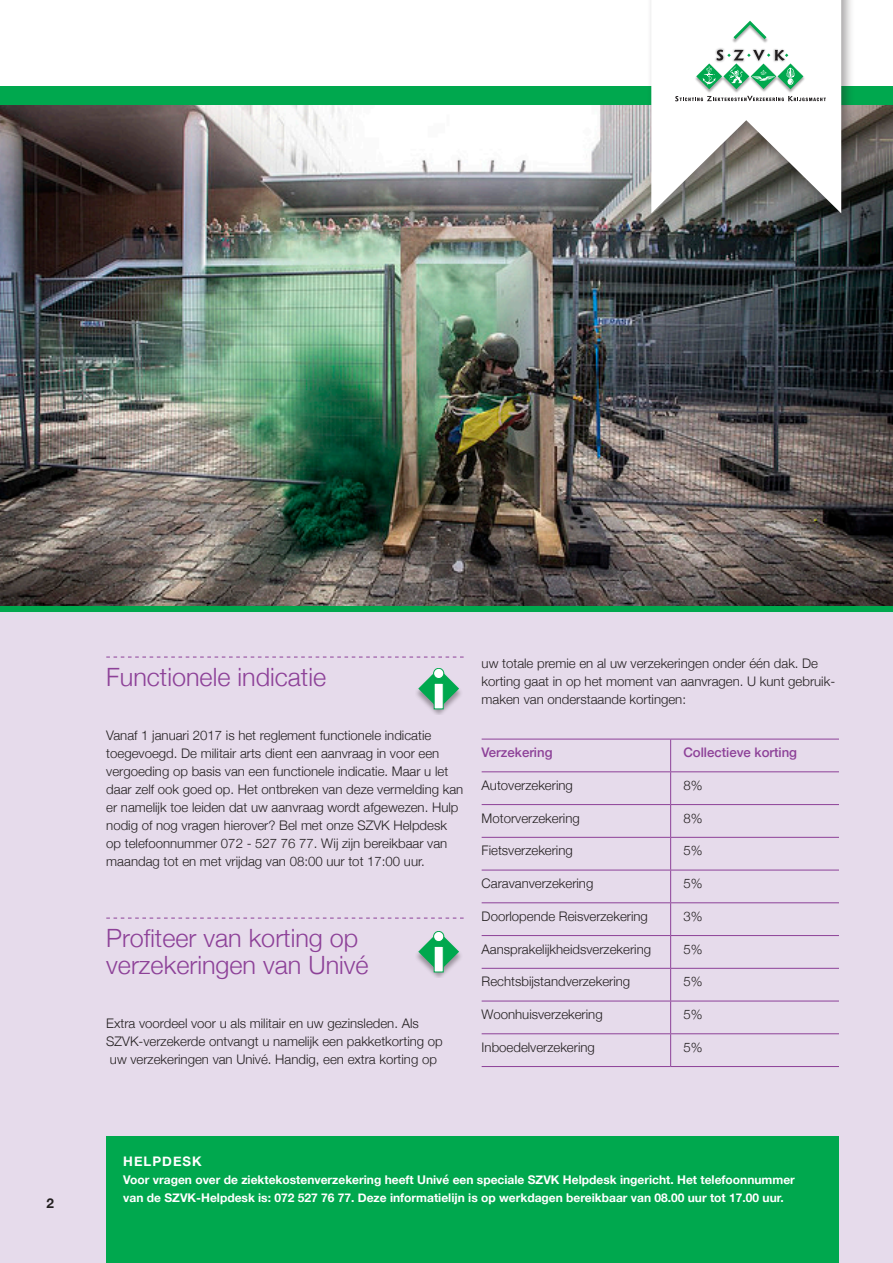
<style>
.page{position:relative;width:893px;height:1263px;background:#fff}
.page>*{position:absolute;margin:0;border:0;box-sizing:border-box;transform-origin:0 0}
.t1{font:300 25.2px/27px "Helvetica Neue";color:#8d4198}
.t2{font:700 13.5px "Helvetica Neue";color:#231f20}
.Body{font:300 13.2px/18px "Helvetica Neue";color:#231f20}
.Body-2{font:500 13.2px "Helvetica Neue";color:#8d4198}
.t3{font:700 13.2px "Helvetica Neue";letter-spacing:.075em;color:#fff}
.t4{font:700 12px/18px "Helvetica Neue";color:#fff}
</style>
<div class="page">
<div style="left:0;top:112px;width:893px;height:1151px;background:#e6dbeb"></div>
<div style="left:0;top:87px;width:893px;height:20px;background:#00a84e"></div>
<div style="left:0;top:605px;width:893px;height:7px;background:#00a84e"></div>
<img style="left:0;top:106px;width:893px;height:499px">
<div style="left:647px;top:0;width:207px;height:229px;background:#231f20;opacity:.4"></div>
<svg style="left:651px;top:0;width:190px;height:213px"></svg>
<svg style="left:106px;top:657px;width:358px;height:1px"></svg>
<svg style="left:106px;top:918px;width:358px;height:1px"></svg>
<hr style="left:482px;top:739px;width:189px;height:1px;background:#8d4198">
<hr style="left:671px;top:739px;width:168px;height:1px;background:#8d4198">
<hr style="left:670px;top:739px;width:1px;height:32px;background:#8d4198">
<hr style="left:482px;top:771px;width:189px;height:1px;background:#8d4198">
<hr style="left:671px;top:771px;width:168px;height:1px;background:#8d4198">
<hr style="left:670px;top:772px;width:1px;height:32px;background:#8d4198">
<hr style="left:482px;top:804px;width:189px;height:1px;background:#8d4198">
<hr style="left:671px;top:804px;width:168px;height:1px;background:#8d4198">
<hr style="left:670px;top:805px;width:1px;height:32px;background:#8d4198">
<hr style="left:482px;top:837px;width:189px;height:1px;background:#8d4198">
<hr style="left:671px;top:837px;width:168px;height:1px;background:#8d4198">
<hr style="left:670px;top:838px;width:1px;height:32px;background:#8d4198">
<hr style="left:482px;top:870px;width:189px;height:1px;background:#8d4198">
<hr style="left:671px;top:870px;width:168px;height:1px;background:#8d4198">
<hr style="left:670px;top:870px;width:1px;height:32px;background:#8d4198">
<hr style="left:482px;top:902px;width:189px;height:1px;background:#8d4198">
<hr style="left:671px;top:902px;width:168px;height:1px;background:#8d4198">
<hr style="left:670px;top:903px;width:1px;height:32px;background:#8d4198">
<hr style="left:482px;top:935px;width:189px;height:1px;background:#8d4198">
<hr style="left:671px;top:935px;width:168px;height:1px;background:#8d4198">
<hr style="left:670px;top:936px;width:1px;height:32px;background:#8d4198">
<hr style="left:482px;top:968px;width:189px;height:1px;background:#8d4198">
<hr style="left:671px;top:968px;width:168px;height:1px;background:#8d4198">
<hr style="left:670px;top:969px;width:1px;height:32px;background:#8d4198">
<hr style="left:482px;top:1001px;width:189px;height:1px;background:#8d4198">
<hr style="left:671px;top:1001px;width:168px;height:1px;background:#8d4198">
<hr style="left:670px;top:1001px;width:1px;height:32px;background:#8d4198">
<hr style="left:482px;top:1033px;width:189px;height:1px;background:#8d4198">
<hr style="left:671px;top:1033px;width:168px;height:1px;background:#8d4198">
<hr style="left:670px;top:1034px;width:1px;height:32px;background:#8d4198">
<hr style="left:482px;top:1066px;width:189px;height:1px;background:#8d4198">
<hr style="left:671px;top:1066px;width:168px;height:1px;background:#8d4198">
<div style="left:415px;top:668px;width:48px;height:46px;background:#231f20;opacity:.4"></div>
<svg style="left:418px;top:668px;width:41px;height:41px"></svg>
<div style="left:415px;top:931px;width:48px;height:46px;background:#231f20;opacity:.4"></div>
<svg style="left:418px;top:931px;width:41px;height:41px"></svg>
<div style="left:106px;top:1136px;width:733px;height:127px;background:#00a84e"></div>
<p class="t2" style="left:46px;top:1193px;width:9px">2</p>
<h1 class="t1" style="left:106px;top:662px;width:221px">Functionele indicatie</h1>
<p class="Body" style="left:106px;top:725px;width:359px">Vanaf 1 januari 2017 is het reglement functionele indicatie toegevoegd. De militair arts dient een aanvraag in voor een vergoeding op basis van een functionele indicatie. Maar u let daar zelf ook goed op. Het ontbreken van deze vermelding kan er namelijk toe leiden dat uw aanvraag wordt afgewezen. Hulp nodig of nog vragen hierover? Bel met onze SZVK Helpdesk op telefoonnummer 072 - 527 76 77. Wij zijn bereikbaar van maandag tot en met vrijdag van 08:00 uur tot 17:00 uur.</p>
<h1 class="t1" style="left:106px;top:923px;width:264px">Profiteer van korting op verzekeringen van Univé</h1>
<p class="Body" style="left:106px;top:1013px;width:338px">Extra voordeel voor u als militair en uw gezinsleden. Als<br>SZVK-verzekerde ontvangt u namelijk een pakketkorting op uw verzekeringen van Univé. Handig, een extra korting op</p>
<p class="Body" style="left:482px;top:653px;width:355px">uw totale premie en al uw verzekeringen onder één dak. De korting gaat in op het moment van aanvragen. U kunt gebruik&shy;maken van onderstaande kortingen:</p>
<p class="Body-2" style="left:482px;top:742px;width:72px">Verzekering</p>
<p class="Body-2" style="left:683px;top:742px;width:115px">Collectieve korting</p>
<p class="Body" style="left:482px;top:775px;width:93px">Autoverzekering</p>
<p class="Body" style="left:683px;top:775px;width:21px">8%</p>
<p class="Body" style="left:482px;top:808px;width:100px">Motorverzekering</p>
<p class="Body" style="left:683px;top:808px;width:21px">8%</p>
<p class="Body" style="left:482px;top:841px;width:93px">Fietsverzekering</p>
<p class="Body" style="left:683px;top:841px;width:21px">5%</p>
<p class="Body" style="left:482px;top:873px;width:113px">Caravanverzekering</p>
<p class="Body" style="left:683px;top:873px;width:21px">5%</p>
<p class="Body" style="left:482px;top:906px;width:168px">Doorlopende Reisverzekering</p>
<p class="Body" style="left:683px;top:906px;width:21px">3%</p>
<p class="Body" style="left:482px;top:939px;width:171px">Aansprakelijkheidsverzekering</p>
<p class="Body" style="left:683px;top:939px;width:21px">5%</p>
<p class="Body" style="left:482px;top:972px;width:150px">Rechtsbijstandverzekering</p>
<p class="Body" style="left:683px;top:972px;width:21px">5%</p>
<p class="Body" style="left:482px;top:1004px;width:123px">Woonhuisverzekering</p>
<p class="Body" style="left:683px;top:1004px;width:21px">5%</p>
<p class="Body" style="left:482px;top:1037px;width:115px">Inboedelverzekering</p>
<p class="Body" style="left:683px;top:1037px;width:21px">5%</p>
<h2 class="t3" style="left:123px;top:1151px;width:80px">HELPDESK</h2>
<h2 class="t4" style="left:123px;top:1171px;width:673px">Voor vragen over de ziektekostenverzekering heeft Univé een speciale SZVK Helpdesk ingericht. Het telefoonnummer van de SZVK-Helpdesk is: 072 527 76 77. Deze informatielijn is op werkdagen bereikbaar van 08.00 uur tot 17.00 uur.</h2>
</div>
